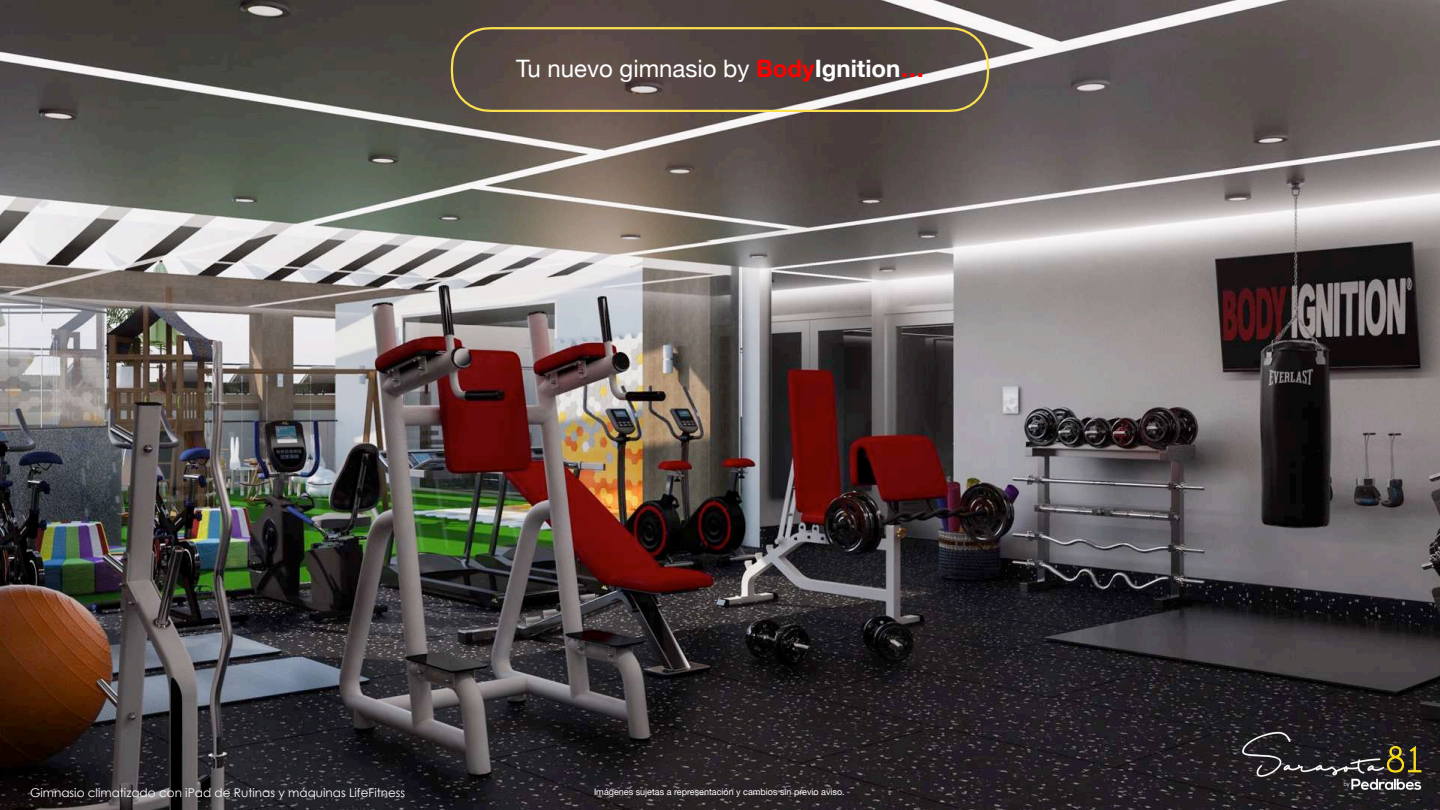
<style>
.page{position:relative;width:1440px;height:810px;background:#fff}
.page>*{position:absolute;margin:0;border:0;box-sizing:border-box;transform-origin:0 0}
.t1{font:700 48px "Montserrat";letter-spacing:.185em;color:#fff}
.t2{font:24px "Helvetica Neue";color:#fff}
.t3{font:12px "Century Gothic";color:#fff}
.t4{font:9px "Helvetica Neue";color:#fff}
.s1{font-weight:700;color:#f00}
.s2{font-weight:700}
</style>
<div class="page">
<img style="left:0;top:0;width:1440px;height:810px">
<svg style="left:450px;top:26px;width:540px;height:87px;background:#64574c"></svg>
<h1 class="t1" style="left:505px;top:45px;width:424px">SARASOTA 81</h1>
<h2 class="t2" style="left:516px;top:51px;width:410px">Tu nuevo gimnasio by <span class="s1">Body</span><span class="s2">Ignition</span><span class="s1">…</span></h2>
<p class="t3" style="left:30px;top:785px;width:377px">Gimnasio climatizado con iPad de Rutinas y máquinas LifeFitness</p>
<p class="t4" style="left:594px;top:785px;width:252px">Imágenes sujetas a representación y cambios sin previo aviso.</p>
</div>
